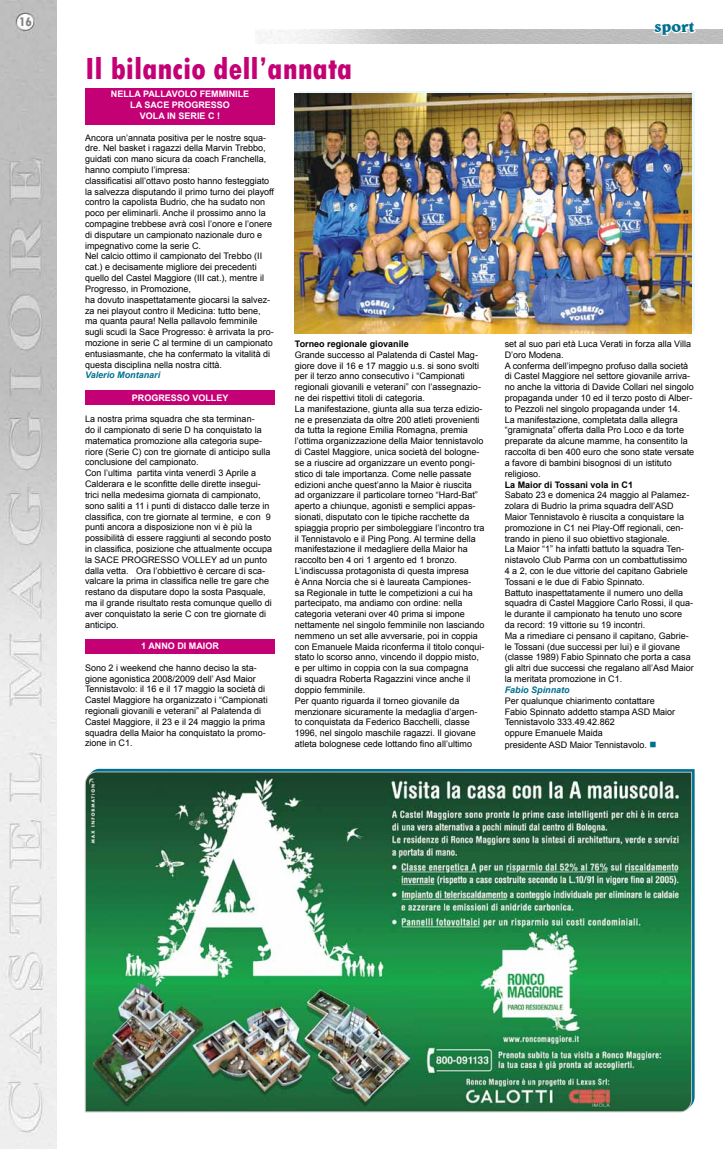
<style>
.page{position:relative;width:723px;height:1149px;background:#fff}
.page>*{position:absolute;margin:0;border:0;box-sizing:border-box;transform-origin:0 0}
.t1{font:800 condensed 32px "Tw Cen";color:#c40075}
.t2{font:700 16px "Belwe BT";color:#00708f}
.t3{font:800 condensed 13px "Tw Cen";color:#808285}
.t4{font:9px/10.8px "Arial";color:#000}
.t5{font:700 9px "Arial";color:#fff}
.t6{font:700 9px "Arial";color:#000}
.t7{font:italic 700 9px "Arial";color:#00708f}
.s1{color:#00708f}
</style>
<div class="page">
<div style="left:85px;top:639px;width:190px;height:14px;background:#c40075"></div>
<div style="left:85px;top:390px;width:190px;height:14px;background:#c40075"></div>
<div style="left:85px;top:88px;width:190px;height:37px;background:#c40075"></div>
<img style="left:0;top:0;width:57px;height:1148px">
<img style="left:255px;top:30px;width:468px;height:14px">
<svg style="left:652px;top:29px;width:45px;height:8px"></svg>
<img style="left:85px;top:771px;width:607px;height:340px">
<img style="left:295px;top:94px;width:397px;height:239px">
<h3 class="t3" style="left:19px;top:14px;width:14px">16</h3>
<h1 class="t1" style="left:85px;top:49px;width:269px">Il bilancio dell’annata</h1>
<p class="t5" style="left:111px;top:88px;width:14px">NELLA</p>
<p class="t5" style="left:143px;top:88px;width:7px">PALLAVOLO</p>
<p class="t5" style="left:200px;top:88px;width:7px">FEMMINILE</p>
<p class="t5" style="left:130px;top:99px;width:28px">LA SACE</p>
<p class="t5" style="left:172px;top:99px;width:14px">PROGRESSO</p>
<p class="t5" style="left:140px;top:110px;width:8px">VOLA</p>
<p class="t5" style="left:167px;top:110px;width:18px">IN SERIE</p>
<p class="t5" style="left:208px;top:110px;width:13px">C !</p>
<p class="t4" style="left:85px;top:132px;width:190px">Ancora un’annata positiva per le nostre squa&shy;dre. Nel basket i ragazzi della Marvin Trebbo, guidati con mano sicura da coach Franchella, hanno compiuto l’impresa:<br>classificatisi all’ottavo posto hanno festeggiato la salvezza disputando il primo turno dei playoff contro la capolista Budrio, che ha sudato non poco per eliminarli. Anche il prossimo anno la compagine trebbese avrà così l’onore e l’onere di disputare un campionato nazionale duro e impegnativo come la serie C.<br>Nel calcio ottimo il campionato del Trebbo (II cat.) e decisamente migliore dei precedenti quello del Castel Maggiore (III cat.), mentre il Progresso, in Promozione,<br>ha dovuto inaspettatamente giocarsi la salvez&shy;za nei playout contro il Medicina: tutto bene, ma quanta paura! Nella pallavolo femminile sugli scudi la Sace Progresso: è arrivata la pro&shy;mozione in serie C al termine di un campionato entusiasmante, che ha confermato la vitalità di questa disciplina nella nostra città.</p>
<p class="t7" style="left:85px;top:369px;width:77px">Valerio Montanari</p>
<p class="t5" style="left:132px;top:391px;width:14px">PROGRESSO</p>
<p class="t5" style="left:192px;top:391px;width:13px">VOLLE</p>
<p class="t5" style="left:222px;top:391px;width:8px">Y</p>
<p class="t4" style="left:85px;top:413px;width:189px">La nostra prima squadra che sta terminan-<br>do il campionato di serie D ha conquistato la matematica promozione alla categoria supe&shy;riore (Serie C) con tre giornate di anticipo sulla conclusione del campionato.<br>Con l’ultima partita vinta venerdì 3 Aprile a Calderara e le sconfitte delle dirette insegui&shy;trici nella medesima giornata di campionato, sono saliti a 11 i punti di distacco dalle terze in classifica, con tre giornate al termine, e con 9 punti ancora a disposizione non vi è più la possibilità di essere raggiunti al secondo posto in classifica, posizione che attualmente occupa la SACE PROGRESSO VOLLEY ad un punto dalla vetta. Ora l’obbiettivo è cercare di sca&shy;valcare la prima in classifica nelle tre gare che restano da disputare dopo la sosta Pasquale, ma il grande risultato resta comunque quello di aver conquistato la serie C con tre giornate di anticipo.</p>
<p class="t5" style="left:141px;top:640px;width:79px">1 ANNO DI MAIOR</p>
<p class="t4" style="left:85px;top:662px;width:184px">Sono 2 i weekend che hanno deciso la sta&shy;gione agonistica 2008/2009 dell’ Asd Maior Tennistavolo: il 16 e il 17 maggio la società di Castel Maggiore ha organizzato i “Campionati regionali giovanili e veterani” al Palatenda di Castel Maggiore, il 23 e il 24 maggio la prima squadra della Maior ha conquistato la promo&shy;zione in C1.</p>
<p class="t6" style="left:295px;top:338px;width:115px">TORNEO REGIONALE GIOVANILE</p>
<p class="t4" style="left:295px;top:349px;width:191px">Grande successo al Palatenda di Castel Mag&shy;giore dove il 16 e 17 maggio u.s. si sono svolti per il terzo anno consecutivo i “Campionati regionali giovanili e veterani” con l’assegnazio&shy;ne dei rispettivi titoli di categoria.<br>La manifestazione, giunta alla sua terza edizio&shy;ne e presenziata da oltre 200 atleti provenienti da tutta la regione Emilia Romagna, premia l’ottima organizzazione della Maior tennistavolo di Castel Maggiore, unica società del bologne&shy;se a riuscire ad organizzare un evento pongi&shy;stico di tale importanza. Come nelle passate edizioni anche quest’anno la Maior è riuscita<br>ad organizzare il particolare torneo “Hard-Bat” aperto a chiunque, agonisti e semplici appas&shy;sionati, disputato con le tipiche racchette da spiaggia proprio per simboleggiare l’incontro tra il Tennistavolo e il Ping Pong. Al termine della manifestazione il medagliere della Maior ha raccolto ben 4 ori 1 argento ed 1 bronzo.<br>L’indiscussa protagonista di questa impresa<br>è Anna Norcia che si è laureata Campiones-<br>sa Regionale in tutte le competizioni a cui ha partecipato, ma andiamo con ordine: nella categoria veterani over 40 prima si impone nettamente nel singolo femminile non lasciando nemmeno un set alle avversarie, poi in coppia con Emanuele Maida riconferma il titolo conqui&shy;stato lo scorso anno, vincendo il doppio misto, e per ultimo in coppia con la sua compagna<br>di squadra Roberta Ragazzini vince anche il doppio femminile.<br>Per quanto riguarda il torneo giovanile da menzionare sicuramente la medaglia d’argen&shy;to conquistata da Federico Bacchelli, classe 1996, nel singolo maschile ragazzi. Il giovane atleta bolognese cede lottando fino all’ultimo</p>
<h2 class="t2" style="left:654px;top:16px;width:42px">sport</h2>
<p class="t4" style="left:505px;top:338px;width:191px">set al suo pari età Luca Verati in forza alla Villa D’oro Modena.<br>A conferma dell’impegno profuso dalla società di Castel Maggiore nel settore giovanile arriva&shy;no anche la vittoria di Davide Collari nel singolo propaganda under 10 ed il terzo posto di Alber&shy;to Pezzoli nel singolo propaganda under 14.<br>La manifestazione, completata dalla allegra “gramignata” offerta dalla Pro Loco e da torte preparate da alcune mamme, ha consentito la raccolta di ben 400 euro che sono state versate a favore di bambini bisognosi di un istituto religioso.</p>
<p class="t6" style="left:505px;top:478px;width:130px">LA MAIOR DI TOSSANI VOLA IN C1</p>
<p class="t4" style="left:505px;top:489px;width:191px">Sabato 23 e domenica 24 maggio al Palamez&shy;zolara di Budrio la prima squadra dell’ASD Maior Tennistavolo è riuscita a conquistare la promozione in C1 nei Play-Off regionali, cen&shy;trando in pieno il suo obiettivo stagionale.<br>La Maior “1” ha infatti battuto la squadra Ten&shy;nistavolo Club Parma con un combattutissimo 4 a 2, con le due vittorie del capitano Gabriele Tossani e le due di Fabio Spinnato.<br>Battuto inaspettatamente il numero uno della squadra di Castel Maggiore Carlo Rossi, il qua&shy;le durante il campionato ha tenuto uno score da record: 19 vittorie su 19 incontri.<br>Ma a rimediare ci pensano il capitano, Gabrie&shy;le Tossani (due successi per lui) e il giovane (classe 1989) Fabio Spinnato che porta a casa gli altri due successi che regalano all’Asd Maior la meritata promozione in C1.</p>
<p class="t7" style="left:505px;top:683px;width:67px">Fabio Spinnato</p>
<p class="t4" style="left:505px;top:695px;width:172px">Per qualunque chiarimento contattare Fabio Spinnato addetto stampa ASD Maior Tennistavolo 333.49.42.862<br>oppure Emanuele Maida<br>presidente ASD Maior Tennistavolo. <span class="s1">■</span></p>
</div>
